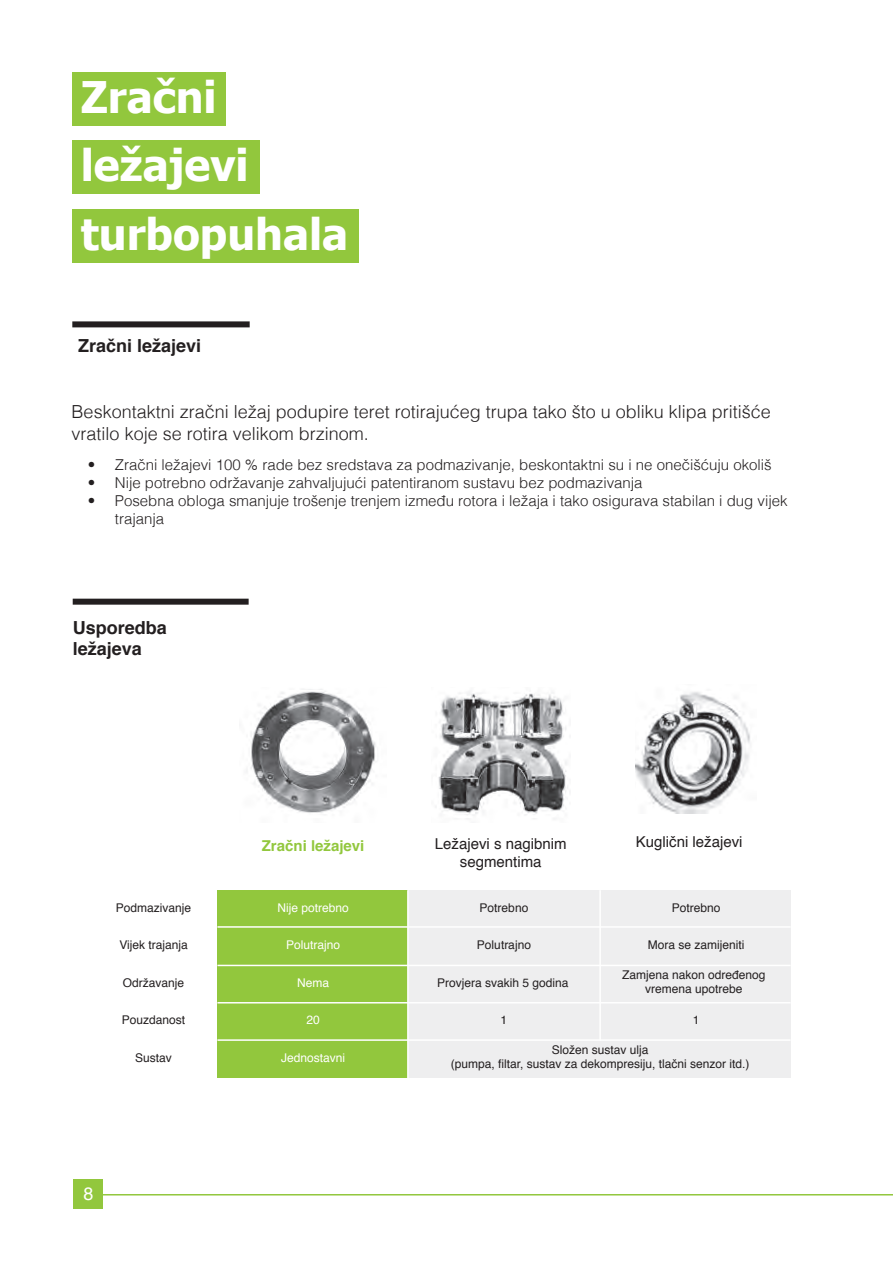
<style>
.page{position:relative;width:893px;height:1263px;background:#fff}
.page>*{position:absolute;margin:0;border:0;box-sizing:border-box;transform-origin:0 0}
.t1{font:700 43.5px "Tahoma";color:#fff}
.t2{font:300 18px/21.6px "Helvetica";color:#231f20}
.t3{font:700 18px "Helvetica";color:#231f20}
.t4{font:18px "Helvetica";color:#fff}
.t5{font:300 15px/18px "Helvetica";color:#231f20}
.t6{font:15px/18px "Helvetica";color:#231f20;text-align:center}
.t7{font:700 15px "Helvetica";color:#92c73d}
.t8{font:12px "Helvetica";color:#231f20}
.t9{font:12px "Helvetica";color:#fff}
</style>
<div class="page">
<div style="left:217px;top:890px;width:192px;height:188px;background:#92c73d"></div>
<div style="left:408px;top:890px;width:383px;height:188px;background:#eeeeef"></div>
<div style="left:73px;top:1179px;width:30px;height:30px;background:#92c73d"></div>
<div style="left:72px;top:321px;width:178px;height:6px;background:#231f20"></div>
<div style="left:73px;top:599px;width:176px;height:6px;background:#231f20"></div>
<hr style="left:217px;top:926px;width:574px;height:2px;background:#fff">
<hr style="left:217px;top:965px;width:574px;height:1px;background:#fff">
<hr style="left:217px;top:1002px;width:574px;height:1px;background:#fff">
<hr style="left:217px;top:1039px;width:574px;height:2px;background:#fff">
<hr style="left:407px;top:890px;width:2px;height:188px;background:#fff">
<hr style="left:599px;top:890px;width:2px;height:151px;background:#fff">
<img style="left:435px;top:692px;width:133px;height:127px">
<img style="left:246px;top:689px;width:130px;height:124px">
<img style="left:636px;top:692px;width:114px;height:121px">
<div style="left:72px;top:72px;width:153px;height:53px;background:#92c73d"></div>
<div style="left:72px;top:140px;width:188px;height:53px;background:#92c73d"></div>
<div style="left:72px;top:209px;width:287px;height:54px;background:#92c73d"></div>
<hr style="left:101px;top:1194px;width:792px;height:1px;background:#92c73d">
<p class="t1" style="left:81px;top:67px;width:137px">Zračni</p>
<p class="t1" style="left:81px;top:135px;width:169px">ležajevi</p>
<p class="t1" style="left:81px;top:204px;width:269px">turbopuhala</p>
<p class="t3" style="left:78px;top:331px;width:125px">Zračni ležajevi</p>
<p class="t2" style="left:72px;top:400px;width:701px">Beskontaktni zračni ležaj podupire teret rotirajućeg trupa tako što u obliku klipa pritišće vratilo koje se rotira velikom brzinom.</p>
<p class="t5" style="left:88px;top:455px;width:685px">• Zračni ležajevi 100 % rade bez sredstava za podmazivanje, beskontaktni su i ne onečišćuju okoliš</p>
<p class="t5" style="left:88px;top:473px;width:556px">• Nije potrebno održavanje zahvaljujući patentiranom sustavu bez podmazivanja</p>
<p class="t5" style="left:115px;top:491px;width:674px;text-indent:-27px">• Posebna obloga smanjuje trošenje trenjem između rotora i ležaja i tako osigurava stabilan i dug vijek trajanja</p>
<p class="t3" style="left:73px;top:613px;width:96px">Usporedba</p>
<p class="t3" style="left:73px;top:634px;width:71px">ležajeva</p>
<p class="t7" style="left:262px;top:834px;width:104px">Zračni ležajevi</p>
<p class="t6" style="left:435px;top:835px;width:133px">Ležajevi s nagibnim segmentima</p>
<p class="t6" style="left:636px;top:833px;width:108px">Kuglični ležajevi</p>
<p class="t8" style="left:116px;top:899px;width:77px">Podmazivanje</p>
<p class="t9" style="left:277px;top:899px;width:73px">Nije potrebno</p>
<p class="t9" style="left:286px;top:936px;width:56px">Polutrajno</p>
<p class="t9" style="left:297px;top:973px;width:34px">Nema</p>
<p class="t9" style="left:306px;top:1010px;width:15px">20</p>
<p class="t8" style="left:501px;top:1010px;width:8px">1</p>
<p class="t8" style="left:480px;top:899px;width:50px">Potrebno</p>
<p class="t8" style="left:672px;top:899px;width:50px">Potrebno</p>
<p class="t8" style="left:119px;top:936px;width:70px">Vijek trajanja</p>
<p class="t8" style="left:648px;top:936px;width:98px">Mora se zamijeniti</p>
<p class="t8" style="left:123px;top:974px;width:63px">Održavanje</p>
<p class="t8" style="left:122px;top:1010px;width:65px">Pouzdanost</p>
<p class="t8" style="left:135px;top:1049px;width:38px">Sustav</p>
<p class="t8" style="left:477px;top:936px;width:56px">Polutrajno</p>
<p class="t8" style="left:622px;top:965px;width:145px">Zamjena nakon određenog</p>
<p class="t8" style="left:645px;top:980px;width:99px">vremena upotrebe</p>
<p class="t8" style="left:437px;top:973px;width:133px">Provjera svakih 5 godina</p>
<p class="t8" style="left:693px;top:1010px;width:8px">1</p>
<p class="t8" style="left:552px;top:1040px;width:98px">Složen sustav ulja</p>
<p class="t8" style="left:451px;top:1055px;width:300px">(pumpa, filtar, sustav za dekompresiju, tlačni senzor itd.)</p>
<p class="t9" style="left:281px;top:1049px;width:66px">Jednostavni</p>
<p class="t4" style="left:83px;top:1180px;width:12px">8</p>
</div>
